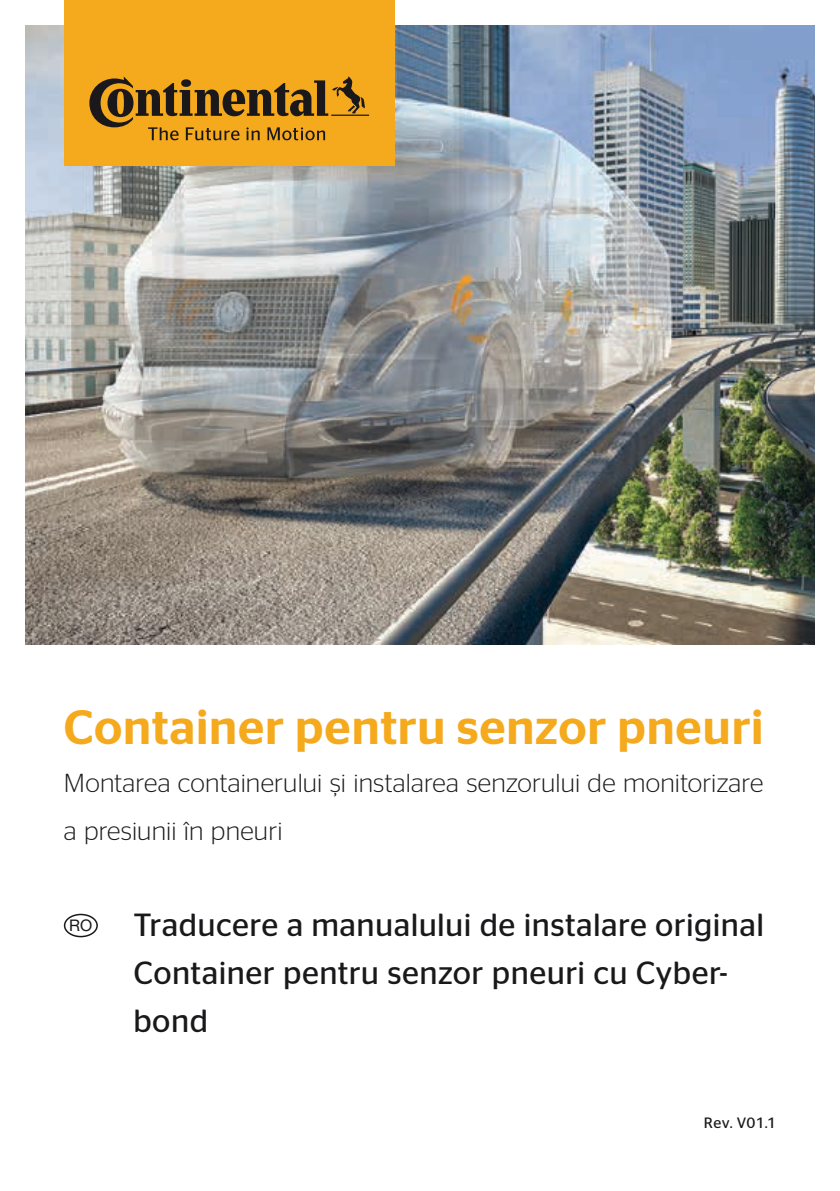
<style>
.page{position:relative;width:840px;height:1191px;background:#fff}
.page>*{position:absolute;margin:0;border:0;box-sizing:border-box;transform-origin:0 0}
.t1{font:500 48px "Continental Stag Sans";letter-spacing:.015em;color:#f5a91c}
.t2{font:32px/48px "Continental Stag Sans";letter-spacing:.015em;color:#1a181b}
.t3{font:300 26px/48px "Continental Stag Sans";letter-spacing:.005em;color:#1a181b}
.t4{font:16px "Helvetica Neue";color:#1a181b}
.t5{font:15px "Continental Stag Sans";letter-spacing:.025em;color:#1a181b}
</style>
<div class="page">
<img style="left:26px;top:26px;width:788px;height:618px">
<div style="left:64px;top:913px;width:34px;height:24px;border:2px solid #1a181b;border-radius:50%"></div>
<div style="left:64px;top:0;width:330px;height:166px;background:#f5a91c"></div>
<svg style="left:89px;top:77px;width:280px;height:63px"></svg>
<h1 class="t1" style="left:64px;top:700px;width:700px">Container pentru senzor pneuri</h1>
<p class="t3" style="left:64px;top:759px;width:700px">Montarea containerului și instalarea senzorului de monitorizare a presiunii în pneuri</p>
<p class="t4" style="left:69px;top:915px;width:25px">RO</p>
<p class="t2" style="left:133px;top:901px;width:631px">Traducere a manualului de instalare original<br>Container pentru senzor pneuri cu Cyber&shy;bond</p>
<p class="t5" style="left:703px;top:1114px;width:74px">Rev. V01.1</p>
</div>
